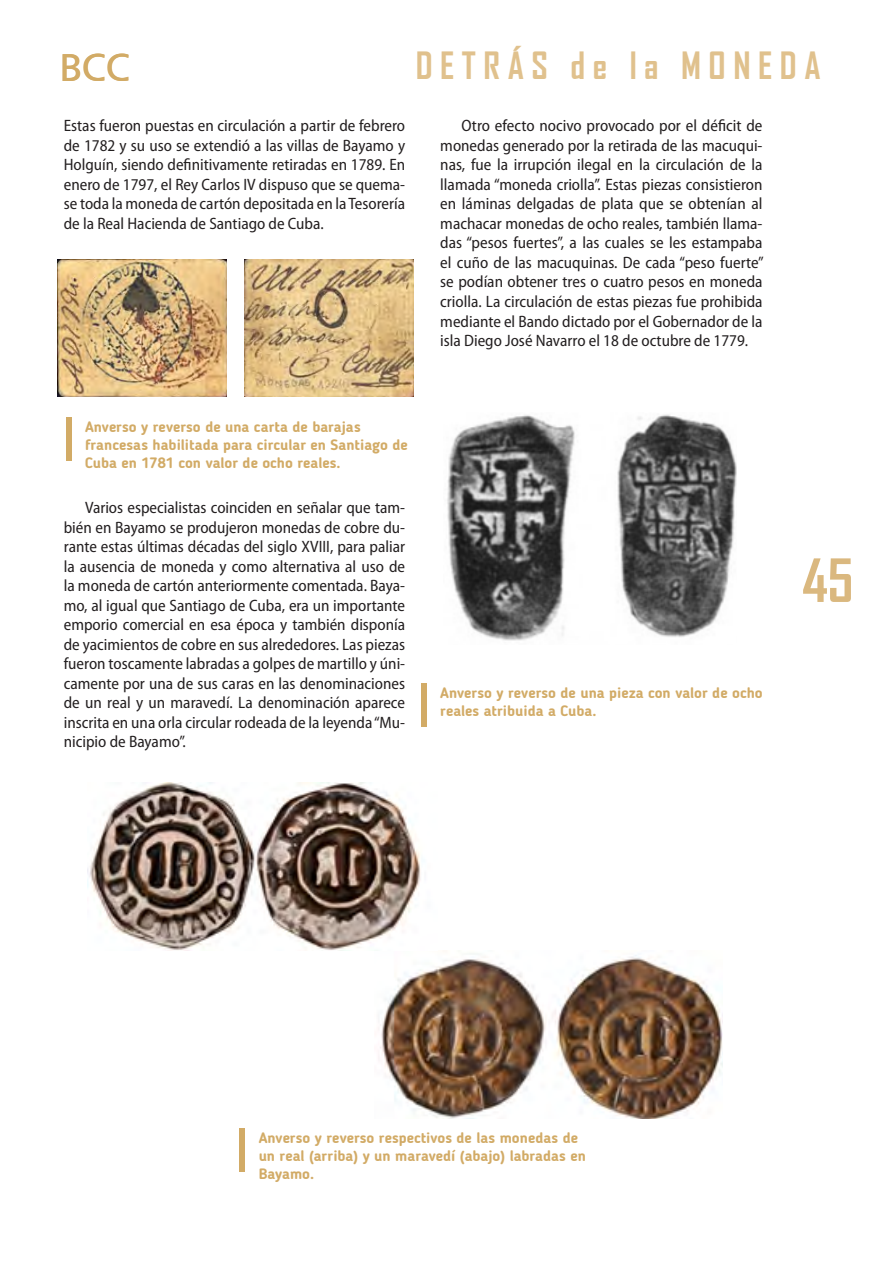
<style>
.page{position:relative;width:893px;height:1263px;background:#fff}
.page>*{position:absolute;margin:0;border:0;box-sizing:border-box;transform-origin:0 0}
.t1{font:700 57px "Agency FB";color:#dab87f}
.t2{font:39px "Humanist 777 BT Roman B";color:#d2ab66}
.t3{font:700 36px "Agency FB";letter-spacing:.21em;color:#e0c18d}
.CUERPO_BCC{font:semi-condensed 16.5px/19.5px "Myriad Pro";color:#231f20;text-align:justify}
.t4{font:700 15px/18px "Blogger Sans";color:#d2ab66}
</style>
<div class="page">
<img style="left:378px;top:955px;width:345px;height:163px">
<img style="left:57px;top:259px;width:169px;height:138px">
<img style="left:244px;top:259px;width:169px;height:138px">
<div style="left:66px;top:418px;width:6px;height:43px;background:#d2ab66"></div>
<img style="left:88px;top:782px;width:333px;height:169px">
<div style="left:240px;top:1128px;width:5px;height:44px;background:#d2ab66"></div>
<img style="left:447px;top:414px;width:290px;height:227px">
<div style="left:421px;top:683px;width:6px;height:43px;background:#d2ab66"></div>
<h2 class="t2" style="left:60px;top:43px;width:72px">BCC</h2>
<h3 class="t3" style="left:416px;top:43px;width:406px">DETRÁS de la MONEDA</h3>
<p class="CUERPO_BCC" style="left:64px;top:117px;width:343px">Estas fueron puestas en circulación a partir de febrero de 1782 y su uso se extendió a las villas de Bayamo y Holguín, siendo definitivamente retiradas en 1789. En enero de 1797, el Rey Carlos IV dispuso que se quema&shy;se toda la moneda de cartón depositada en la Tesorería de la Real Hacienda de Santiago de Cuba.</p>
<p class="t4" style="left:85px;top:418px;width:324px">Anverso y reverso de una carta de barajas francesas habilitada para circular en Santiago de<br>Cuba en 1781 con valor de ocho reales.</p>
<p class="CUERPO_BCC" style="left:64px;top:498px;width:343px;text-indent:21px">Varios especialistas coinciden en señalar que tam&shy;bién en Bayamo se produjeron monedas de cobre du&shy;rante estas últimas décadas del siglo XVIII, para paliar la ausencia de moneda y como alternativa al uso de la moneda de cartón anteriormente comentada. Baya&shy;mo, al igual que Santiago de Cuba, era un importante emporio comercial en esa época y también disponía de yacimientos de cobre en sus alrededores. Las piezas fueron toscamente labradas a golpes de martillo y úni&shy;camente por una de sus caras en las denominaciones de un real y un maravedí. La denominación aparece inscrita en una orla circular rodeada de la leyenda “Mu&shy;nicipio de Bayamo”.</p>
<p class="CUERPO_BCC" style="left:440px;top:117px;width:325px;text-indent:21px">Otro efecto nocivo provocado por el déficit de monedas generado por la retirada de las macuqui&shy;nas, fue la irrupción ilegal en la circulación de la llamada “moneda criolla”. Estas piezas consistieron en láminas delgadas de plata que se obtenían al machacar monedas de ocho reales, también llama&shy;das “pesos fuertes”, a las cuales se les estampaba el cuño de las macuquinas. De cada “peso fuerte” se podían obtener tres o cuatro pesos en moneda criolla. La circulación de estas piezas fue prohibida mediante el Bando dictado por el Gobernador de la isla Diego José Navarro el 18 de octubre de 1779.</p>
<p class="t4" style="left:440px;top:683px;width:324px">Anverso y reverso de una pieza con valor de ocho reales atribuida a Cuba.</p>
<h1 class="t1" style="left:802px;top:545px;width:53px">45</h1>
<p class="t4" style="left:259px;top:1129px;width:329px">Anverso y reverso respectivos de las monedas de un real (arriba) y un maravedí (abajo) labradas en<br>Bayamo.</p>
</div>
